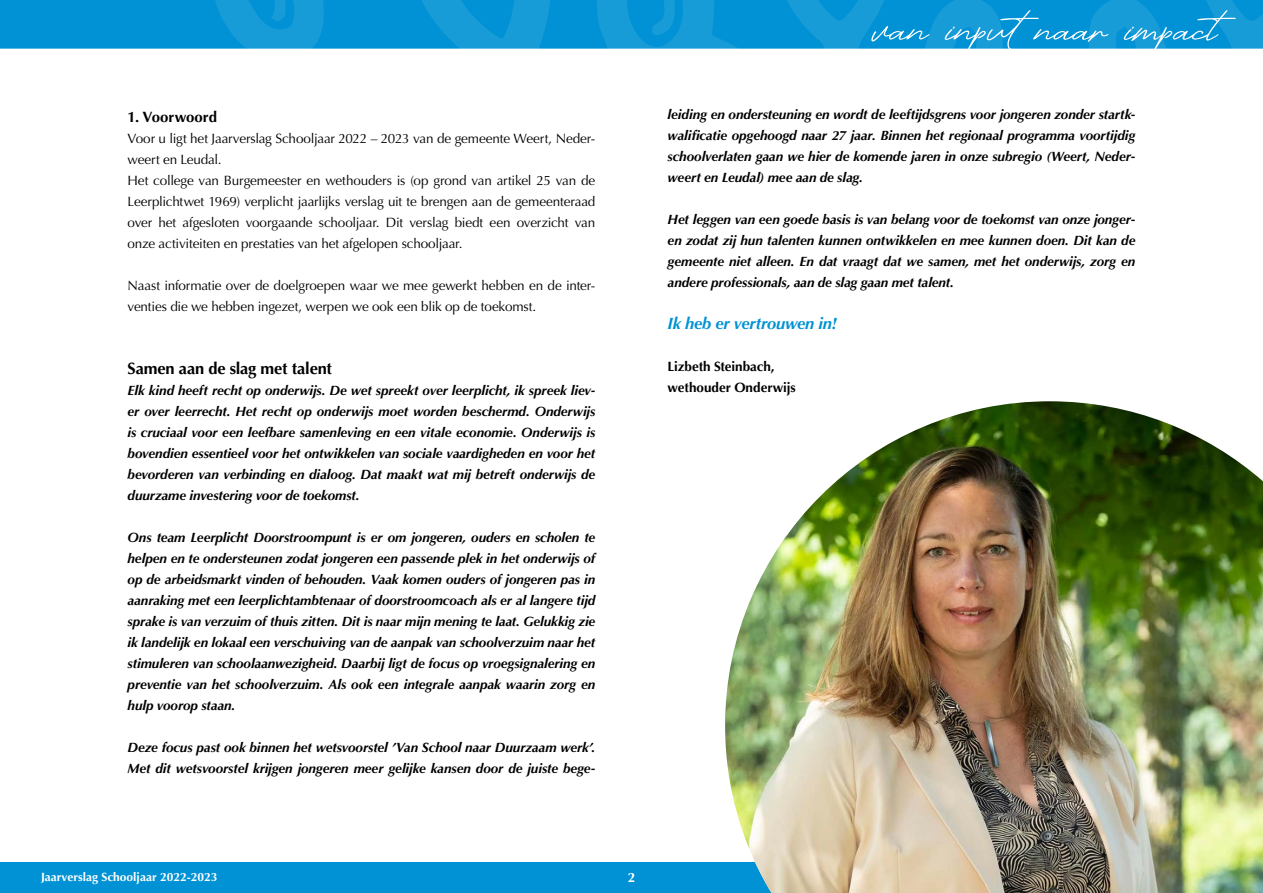
<style>
.page{position:relative;width:1263px;height:893px;background:#fff}
.page>*{position:absolute;margin:0;border:0;box-sizing:border-box;transform-origin:0 0}
.t1{font:48.3px "April June";color:#fff;scale:1.28 1}
.t2{font:700 16.5px "Optima";letter-spacing:-.01em;color:#000}
.t3{font:italic 700 16.5px "Optima";letter-spacing:-.015em;color:#0092d4}
.t4{font:700 15px "Optima";color:#000}
.t5{font:italic 700 13.5px/21px "Optima";letter-spacing:-.005em;color:#000;text-align:justify}
.t6{font:13.5px/21px "Optima";letter-spacing:-.01em;color:#000}
.t7{font:700 13.5px/21px "Optima";letter-spacing:-.005em;color:#000}
.t8{font:700 13.5px "Optima";color:#fff}
.t9{font:700 12px "Optima";color:#fff}
</style>
<div class="page">
<div style="left:0;top:0;width:90px;height:49px;background:#0092d4"></div>
<svg style="left:90px;top:0;width:1173px;height:49px;background:#0a96d5"></svg>
<svg style="left:272px;top:0;width:15px;height:22px"></svg>
<svg style="left:651px;top:0;width:25px;height:37px"></svg>
<div style="left:0;top:862px;width:1263px;height:31px;background:#0092d4"></div>
<img style="left:725px;top:401px;width:538px;height:492px">
<p class="t4" style="left:128px;top:108px;width:91px">1. Voorwoord</p>
<p class="t6" style="left:128px;top:128px;width:469px">Voor u ligt het Jaarverslag Schooljaar 2022 – 2023 van de gemeente Weert, Neder&shy;weert en Leudal.<br>Het college van Burgemeester en wethouders is (op grond van artikel 25 van de Leerplichtwet 1969) verplicht jaarlijks verslag uit te brengen aan de gemeenteraad over het afgesloten voorgaande schooljaar. Dit verslag biedt een overzicht van onze activiteiten en prestaties van het afgelopen schooljaar.</p>
<p class="t6" style="left:128px;top:275px;width:469px">Naast informatie over de doelgroepen waar we mee gewerkt hebben en de inter&shy;venties die we hebben ingezet, werpen we ook een blik op de toekomst.</p>
<p class="t2" style="left:128px;top:359px;width:206px">Samen aan de slag met talent</p>
<p class="t5" style="left:128px;top:380px;width:469px">Elk kind heeft recht op onderwijs. De wet spreekt over leerplicht, ik spreek liev&shy;er over leerrecht. Het recht op onderwijs moet worden beschermd. Onderwijs is cruciaal voor een leefbare samenleving en een vitale economie. Onderwijs is bovendien essentieel voor het ontwikkelen van sociale vaardigheden en voor het bevorderen van verbinding en dialoog. Dat maakt wat mij betreft onderwijs de duurzame investering voor de toekomst.</p>
<p class="t5" style="left:128px;top:527px;width:469px">Ons team Leerplicht Doorstroompunt is er om jongeren, ouders en scholen te helpen en te ondersteunen zodat jongeren een passende plek in het onderwijs of op de arbeidsmarkt vinden of behouden. Vaak komen ouders of jongeren pas in aanraking met een leerplichtambtenaar of doorstroomcoach als er al langere tijd sprake is van verzuim of thuis zitten. Dit is naar mijn mening te laat. Gelukkig zie ik landelijk en lokaal een verschuiving van de aanpak van schoolverzuim naar het stimuleren van schoolaanwezigheid. Daarbij ligt de focus op vroegsignalering en preventie van het schoolverzuim. Als ook een integrale aanpak waarin zorg en hulp voorop staan.</p>
<p class="t5" style="left:128px;top:737px;width:469px">Deze focus past ook binnen het wetsvoorstel ’Van School naar Duurzaam werk’.<br>Met dit wetsvoorstel krijgen jongeren meer gelijke kansen door de juiste bege-</p>
<h1 class="t1" style="left:873px;top:6px;width:293px">van inputnaar impact</h1>
<p class="t5" style="left:668px;top:104px;width:469px">leiding en ondersteuning en wordt de leeftijdsgrens voor jongeren zonder startk&shy;walificatie opgehoogd naar 27 jaar. Binnen het regionaal programma voortijdig schoolverlaten gaan we hier de komende jaren in onze subregio (Weert, Neder&shy;weert en Leudal) mee aan de slag.</p>
<p class="t5" style="left:668px;top:209px;width:469px">Het leggen van een goede basis is van belang voor de toekomst van onze jonger&shy;en zodat zij hun talenten kunnen ontwikkelen en mee kunnen doen. Dit kan de gemeente niet alleen. En dat vraagt dat we samen, met het onderwijs, zorg en andere professionals, aan de slag gaan met talent.</p>
<p class="t3" style="left:668px;top:313px;width:171px">Ik heb er vertrouwen in!</p>
<p class="t7" style="left:668px;top:356px;width:130px">Lizbeth Steinbach, wethouder Onderwijs</p>
<p class="t9" style="left:41px;top:870px;width:178px">Jaarverslag Schooljaar 2022-2023</p>
<p class="t8" style="left:628px;top:870px;width:9px">2</p>
</div>
